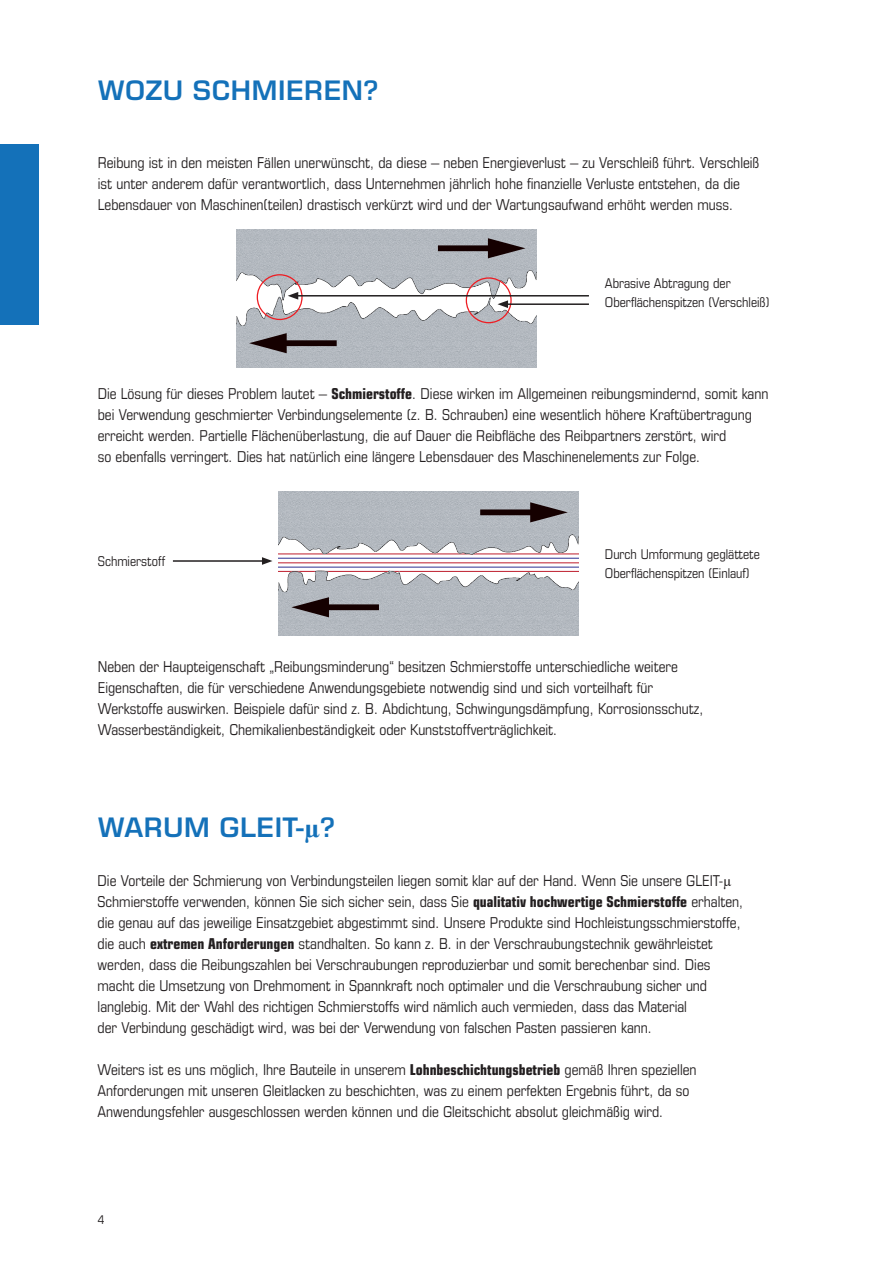
<style>
.page{position:relative;width:893px;height:1263px;background:#fff}
.page>*{position:absolute;margin:0;border:0;box-sizing:border-box;transform-origin:0 0}
.Überschrift_1{font:600 27px "Eurostile LT Pro";color:#1471b9}
.Katalog_Fließtext{font:condensed 15px/21px "Eurostile LT Pro";color:#231f20}
.Fließtext{font:condensed 13.5px/18.9px "Eurostile LT Pro";color:#231f20}
.t1{font:condensed 12px "Eurostile LT Std";color:#231f20}
.s1{font-weight:700}
.s2{font-family:"Times New Roman";font-weight:700}
.s3{font-family:"Times New Roman";font-stretch:normal}
</style>
<div class="page">
<div style="left:0;top:145px;width:39px;height:180px;background:#1471b9"></div>
<div style="left:236px;top:230px;width:300px;height:44px;background:#b3b9bf"></div>
<img style="left:236px;top:274px;width:300px;height:94px">
<div style="left:438px;top:245px;width:57px;height:6px;background:#150000"></div>
<svg style="left:488px;top:238px;width:38px;height:20px"></svg>
<div style="left:280px;top:340px;width:57px;height:6px;background:#150000"></div>
<svg style="left:249px;top:333px;width:38px;height:20px"></svg>
<div style="left:257px;top:274px;width:46px;height:46px;border:1px solid #ee1d23;border-radius:50%"></div>
<div style="left:466px;top:277px;width:46px;height:46px;border:1px solid #ee1d23;border-radius:50%"></div>
<hr style="left:506px;top:303px;width:83px;height:2px;background:#231f20">
<svg style="left:497px;top:300px;width:11px;height:8px"></svg>
<hr style="left:296px;top:295px;width:293px;height:1px;background:#231f20">
<svg style="left:288px;top:292px;width:10px;height:8px"></svg>
<img style="left:278px;top:492px;width:300px;height:55px">
<img style="left:278px;top:547px;width:300px;height:88px">
<div style="left:480px;top:509px;width:57px;height:6px;background:#150000"></div>
<svg style="left:530px;top:502px;width:38px;height:20px"></svg>
<div style="left:322px;top:604px;width:57px;height:6px;background:#150000"></div>
<svg style="left:291px;top:597px;width:38px;height:20px"></svg>
<hr style="left:173px;top:560px;width:91px;height:2px;background:#231f20">
<svg style="left:262px;top:557px;width:10px;height:8px"></svg>
<p class="Überschrift_1" style="left:98px;top:74px;width:282px">WOZU SCHMIEREN?</p>
<p class="Katalog_Fließtext" style="left:98px;top:152px;width:663px">Reibung ist in den meisten Fällen unerwünscht, da diese – neben Energieverlust – zu Verschleiß führt. Verschleiß ist unter anderem dafür verantwortlich, dass Unternehmen jährlich hohe finanzielle Verluste entstehen, da die<br>Lebensdauer von Maschinen(teilen) drastisch verkürzt wird und der Wartungsaufwand erhöht werden muss.</p>
<p class="Fließtext" style="left:605px;top:274px;width:166px">Abrasive Abtragung der<br>Oberflächenspitzen (Verschleiß)</p>
<p class="Katalog_Fließtext" style="left:98px;top:383px;width:672px">Die Lösung für dieses Problem lautet – <span class="s1">Schmierstoffe</span>. Diese wirken im Allgemeinen reibungsmindernd, somit kann bei Verwendung geschmierter Verbindungselemente (z. B. Schrauben) eine wesentlich höhere Kraftübertragung erreicht werden. Partielle Flächenüberlastung, die auf Dauer die Reibfläche des Reibpartners zerstört, wird<br>so ebenfalls verringert. Dies hat natürlich eine längere Lebensdauer des Maschinenelements zur Folge.</p>
<p class="Fließtext" style="left:98px;top:551px;width:69px">Schmierstoff</p>
<p class="Fließtext" style="left:605px;top:544px;width:157px">Durch Umformung geglättete<br>Oberflächenspitzen (Einlauf)</p>
<p class="Katalog_Fließtext" style="left:98px;top:656px;width:607px">Neben der Haupteigenschaft „Reibungsminderung“ besitzen Schmierstoffe unterschiedliche weitere Eigenschaften, die für verschiedene Anwendungsgebiete notwendig sind und sich vorteilhaft für Werkstoffe auswirken. Beispiele dafür sind z. B. Abdichtung, Schwingungsdämpfung, Korrosionsschutz, Wasserbeständigkeit, Chemikalienbeständigkeit oder Kunststoffverträglichkeit.</p>
<p class="Überschrift_1" style="left:98px;top:811px;width:239px">WARUM GLEIT-<span class="s2">µ</span>?</p>
<p class="Katalog_Fließtext" style="left:98px;top:870px;width:647px">Die Vorteile der Schmierung von Verbindungsteilen liegen somit klar auf der Hand. Wenn Sie unsere GLEIT-<span class="s3">µ </span>Schmierstoffe verwenden, können Sie sich sicher sein, dass Sie <span class="s1">qualitativ hochwertige Schmierstoffe</span> erhalten, die genau auf das jeweilige Einsatzgebiet abgestimmt sind. Unsere Produkte sind Hochleistungsschmierstoffe, die auch <span class="s1">extremen Anforderungen</span> standhalten. So kann z. B. in der Verschraubungstechnik gewährleistet werden, dass die Reibungszahlen bei Verschraubungen reproduzierbar und somit berechenbar sind. Dies macht die Umsetzung von Drehmoment in Spannkraft noch optimaler und die Verschraubung sicher und langlebig. Mit der Wahl des richtigen Schmierstoffs wird nämlich auch vermieden, dass das Material<br>der Verbindung geschädigt wird, was bei der Verwendung von falschen Pasten passieren kann.</p>
<p class="Katalog_Fließtext" style="left:98px;top:1059px;width:601px">Weiters ist es uns möglich, Ihre Bauteile in unserem <span class="s1">Lohnbeschichtungsbetrieb</span> gemäß Ihren speziellen<br>Anforderungen mit unseren Gleitlacken zu beschichten, was zu einem perfekten Ergebnis führt, da so<br>Anwendungsfehler ausgeschlossen werden können und die Gleitschicht absolut gleichmäßig wird.</p>
<p class="t1" style="left:98px;top:1213px;width:8px">4</p>
</div>
